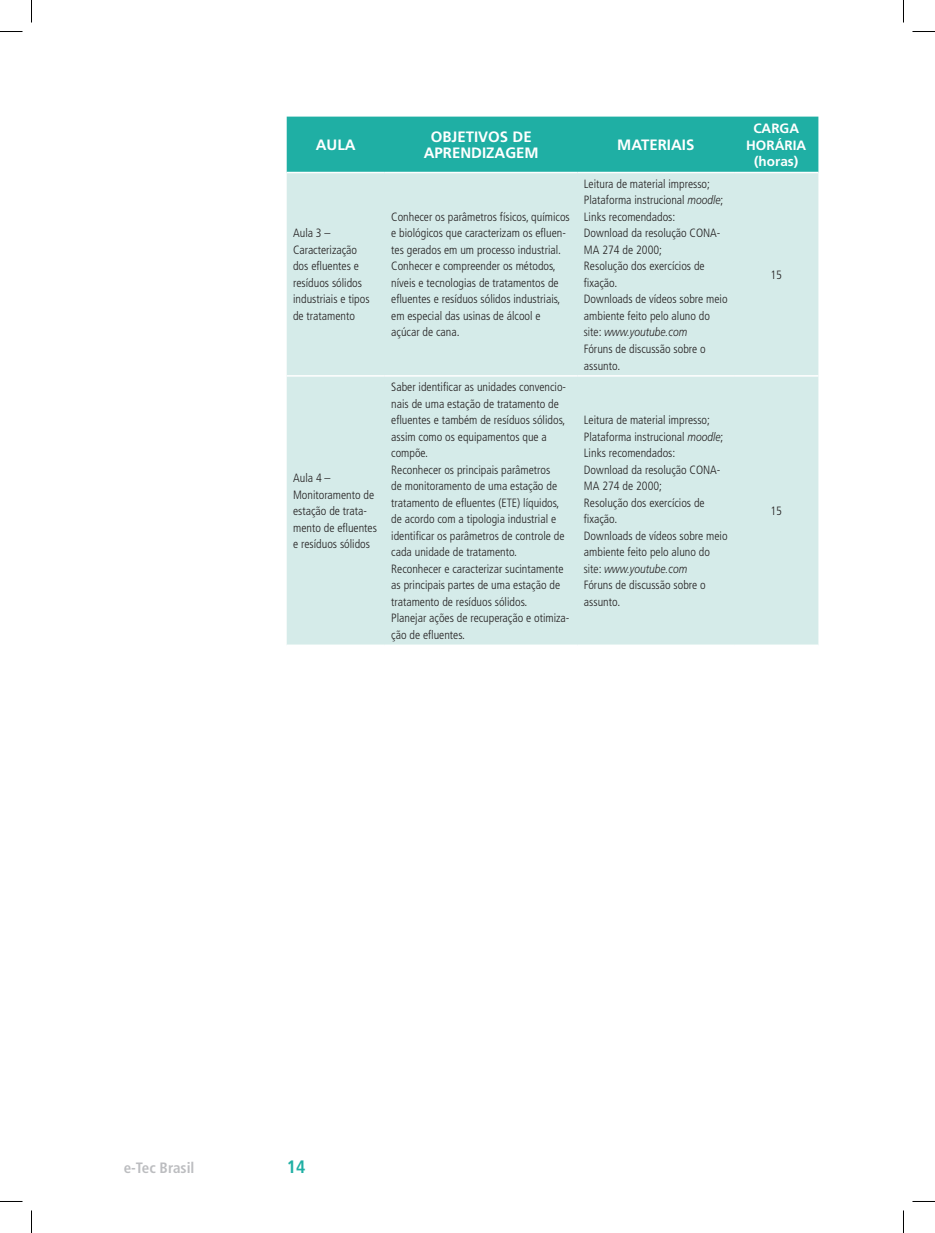
<style>
.page{position:relative;width:935px;height:1233px;background:#fff}
.page>*{position:absolute;margin:0;border:0;box-sizing:border-box;transform-origin:0 0}
.t1{font:700 condensed 18px "Frutiger LT Std";color:#1fafa4}
.t2{font:700 15px/16.5px "Frutiger LT Std";color:#fff;text-align:center}
.t3{font:700 condensed 15px "Frutiger LT Std";color:#bcbdc0}
.t4{font:700 13.5px/16.5px "Frutiger LT Std";color:#fff;text-align:center}
.t5{font:300 condensed 12px/16.5px "Frutiger LT Std";color:#231f20}
.s1{font-style:italic;font-stretch:normal}
.s2{font-stretch:normal}
</style>
<div class="page">
<div style="left:287px;top:117px;width:531px;height:55px;background:#1fafa4"></div>
<div style="left:287px;top:173px;width:531px;height:471px;background:#d5ebe9"></div>
<hr style="left:287px;top:375px;width:98px;height:1px;background:#fff">
<hr style="left:385px;top:375px;width:192px;height:1px;background:#fff">
<hr style="left:577px;top:375px;width:157px;height:1px;background:#fff">
<hr style="left:734px;top:375px;width:84px;height:1px;background:#fff">
<svg style="left:0;top:31px;width:22px;height:1px"></svg>
<svg style="left:912px;top:31px;width:23px;height:1px"></svg>
<svg style="left:0;top:1201px;width:22px;height:1px"></svg>
<svg style="left:912px;top:1201px;width:23px;height:1px"></svg>
<svg style="left:31px;top:0;width:1px;height:23px"></svg>
<svg style="left:31px;top:1210px;width:1px;height:22px"></svg>
<svg style="left:903px;top:0;width:1px;height:23px"></svg>
<svg style="left:903px;top:1210px;width:1px;height:22px"></svg>
<p class="t2" style="left:316px;top:137px;width:41px">AULA</p>
<p class="t2" style="left:424px;top:128px;width:117px">OBJETIVOS DE<br>APRENDIZAGEM</p>
<p class="t2" style="left:617px;top:137px;width:79px">MATERIAIS</p>
<p class="t5" style="left:293px;top:225px;width:78px">Aula 3 –<br>Caracterização dos efluentes e resíduos sólidos industriais e tipos de tratamento</p>
<p class="t5" style="left:293px;top:470px;width:85px">Aula 4 –<br>Monitoramento de estação de trata&shy;mento de efluentes e resíduos sólidos</p>
<p class="t5" style="left:391px;top:209px;width:180px">Conhecer os parâmetros físicos, químicos e biológicos que caracterizam os efluen&shy;tes gerados em um processo industrial.<br>Conhecer e compreender os métodos, níveis e tecnologias de tratamentos de efluentes e resíduos sólidos industriais, em especial das usinas de álcool e açúcar de cana.</p>
<p class="t5" style="left:391px;top:379px;width:180px">Saber identificar as unidades convencio&shy;nais de uma estação de tratamento de efluentes e também de resíduos sólidos, assim como os equipamentos que a compõe.<br>Reconhecer os principais parâmetros<br>de monitoramento de uma estação de tratamento de efluentes (ETE) líquidos, de acordo com a tipologia industrial e identificar os parâmetros de controle de cada unidade de tratamento.<br>Reconhecer e caracterizar sucintamente as principais partes de uma estação de tratamento de resíduos sólidos.<br>Planejar ações de recuperação e otimiza&shy;ção de efluentes.</p>
<p class="t5" style="left:584px;top:176px;width:145px">Leitura de material impresso;<br>Plataforma instrucional <span class="s1">moodle</span>;<br>Links recomendados:<br>Download da resolução CONA-<br>MA 274 de 2000;<br>Resolução dos exercícios de fixação.<br>Downloads de vídeos sobre meio ambiente feito pelo aluno do <span class="s2">site</span>: <span class="s1">www.youtube.com<br></span>Fóruns de discussão sobre o assunto.</p>
<p class="t5" style="left:584px;top:412px;width:145px">Leitura de material impresso;<br>Plataforma instrucional <span class="s1">moodle</span>;<br>Links recomendados:<br>Download da resolução CONA-<br>MA 274 de 2000;<br>Resolução dos exercícios de fixação.<br>Downloads de vídeos sobre meio ambiente feito pelo aluno do <span class="s2">site</span>: <span class="s1">www.youtube.com<br></span>Fóruns de discussão sobre o assunto.</p>
<p class="t4" style="left:746px;top:120px;width:61px">CARGA<br>HORÁRIA (horas)</p>
<p class="t5" style="left:770px;top:266px;width:13px">15</p>
<p class="t5" style="left:770px;top:503px;width:13px">15</p>
<p class="t3" style="left:124px;top:1158px;width:72px">e-Tec Brasil</p>
<h1 class="t1" style="left:287px;top:1156px;width:20px">14</h1>
</div>
